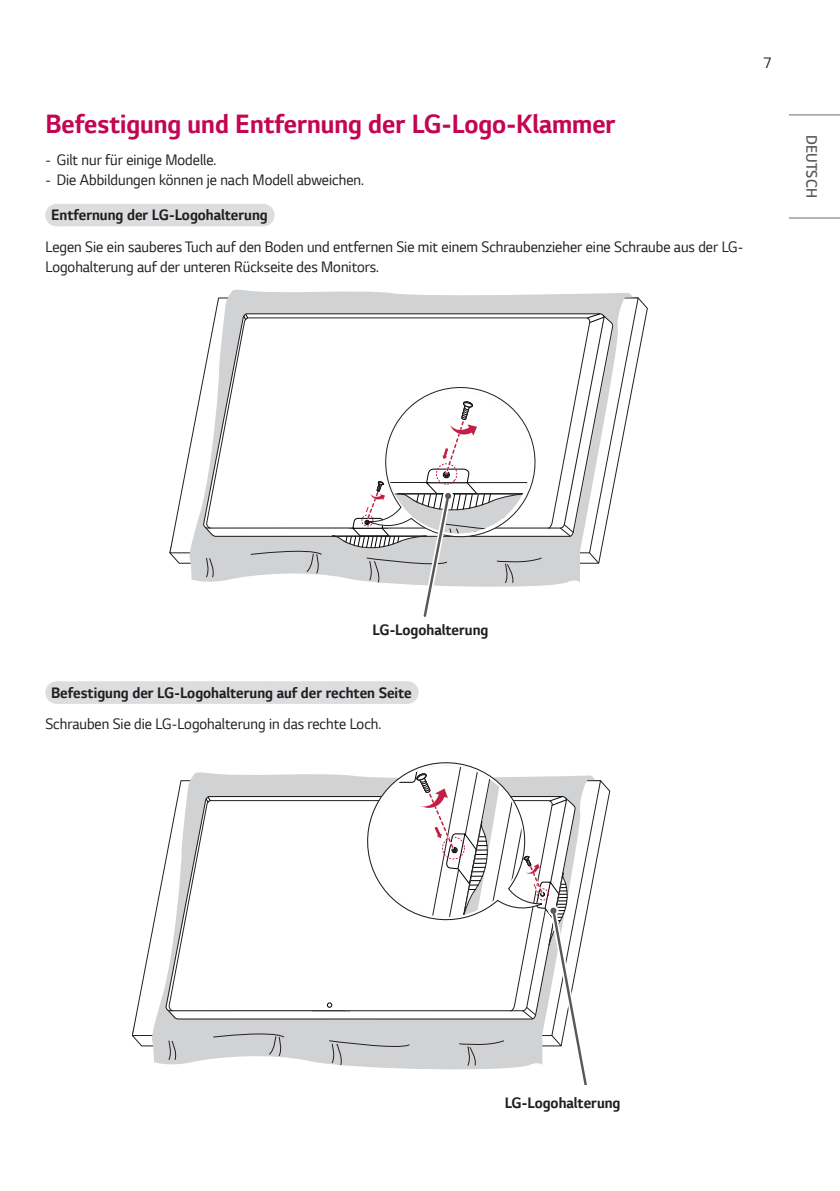
<style>
.page{position:relative;width:840px;height:1191px;background:#fff}
.page>*{position:absolute;margin:0;border:0;box-sizing:border-box;transform-origin:0 0}
.Title2{font:700 28px "LG Smart";color:#c30552;scale:.95 1}
.Body{font:16px/20px "LG Smart";color:#231f20;scale:.95 1}
.Gray_Title{font:700 16px "LG Smart";color:#231f20;scale:.95 1}
.t1{font:300 16px "LG Smart";color:#57585a;scale:.95 1}
</style>
<div class="page">
<hr style="left:788px;top:217px;width:51px;height:1px;background:#6c6d70">
<hr style="left:788px;top:114px;width:51px;height:1px;background:#6c6d70">
<div style="left:56px;top:204px;width:206px;height:22px;background:#dcdddf"></div>
<svg style="left:262px;top:204px;width:1px;height:22px"></svg>
<div style="left:56px;top:682px;width:350px;height:22px;background:#dcdddf"></div>
<svg style="left:126px;top:681px;width:245px;height:1px"></svg>
<svg style="left:406px;top:681px;width:1px;height:23px"></svg>
<svg style="left:188px;top:289px;width:444px;height:297px"></svg>
<svg style="left:205px;top:557px;width:10px;height:21px"></svg>
<svg style="left:250px;top:551px;width:72px;height:23px;background:#c5c6c8"></svg>
<svg style="left:204px;top:537px;width:409px;height:14px;background:#d5d6d8"></svg>
<svg style="left:204px;top:314px;width:409px;height:223px"></svg>
<svg style="left:202px;top:313px;width:402px;height:216px"></svg>
<svg style="left:206px;top:317px;width:384px;height:212px"></svg>
<svg style="left:586px;top:313px;width:18px;height:10px"></svg>
<svg style="left:243px;top:313px;width:5px;height:8px"></svg>
<svg style="left:559px;top:524px;width:14px;height:13px"></svg>
<svg style="left:331px;top:377px;width:214px;height:240px"></svg>
<svg style="left:444px;top:492px;width:7px;height:7px"></svg>
<svg style="left:150px;top:772px;width:445px;height:293px"></svg>
<svg style="left:168px;top:1040px;width:9px;height:20px"></svg>
<svg style="left:212px;top:1030px;width:72px;height:26px;background:#c6c7c9"></svg>
<svg style="left:168px;top:800px;width:159px;height:211px"></svg>
<svg style="left:205px;top:796px;width:6px;height:7px"></svg>
<svg style="left:327px;top:762px;width:262px;height:322px"></svg>
<svg style="left:549px;top:907px;width:7px;height:7px"></svg>
<p class="Title2" style="left:45px;top:105px;width:601px">Befestigung und Entfernung der LG-Logo-Klammer</p>
<p class="Body" style="left:45px;top:149px;width:181px">- Gilt nur für einige Modelle.</p>
<p class="Body" style="left:45px;top:169px;width:336px">- Die Abbildungen können je nach Modell abweichen.</p>
<p class="Gray_Title" style="left:51px;top:204px;width:229px">Entfernung der LG-Logohalterung</p>
<p class="Body" style="left:45px;top:236px;width:736px">Legen Sie ein sauberes Tuch auf den Boden und entfernen Sie mit einem Schraubenzieher eine Schraube aus der LG-<br>Logohalterung auf der unteren Rückseite des Monitors.</p>
<p class="Body" style="left:762px;top:52px;width:11px">7</p>
<p class="t1" style="left:822px;top:135px;width:67px;rotate:90deg">DEUTSCH</p>
<p class="Gray_Title" style="left:372px;top:618px;width:123px">LG-Logohalterung</p>
<p class="Gray_Title" style="left:51px;top:681px;width:381px">Befestigung der LG-Logohalterung auf der rechten Seite</p>
<p class="Body" style="left:45px;top:713px;width:355px">Schrauben Sie die LG-Logohalterung in das rechte Loch.</p>
<p class="Gray_Title" style="left:504px;top:1092px;width:123px">LG-Logohalterung</p>
</div>
